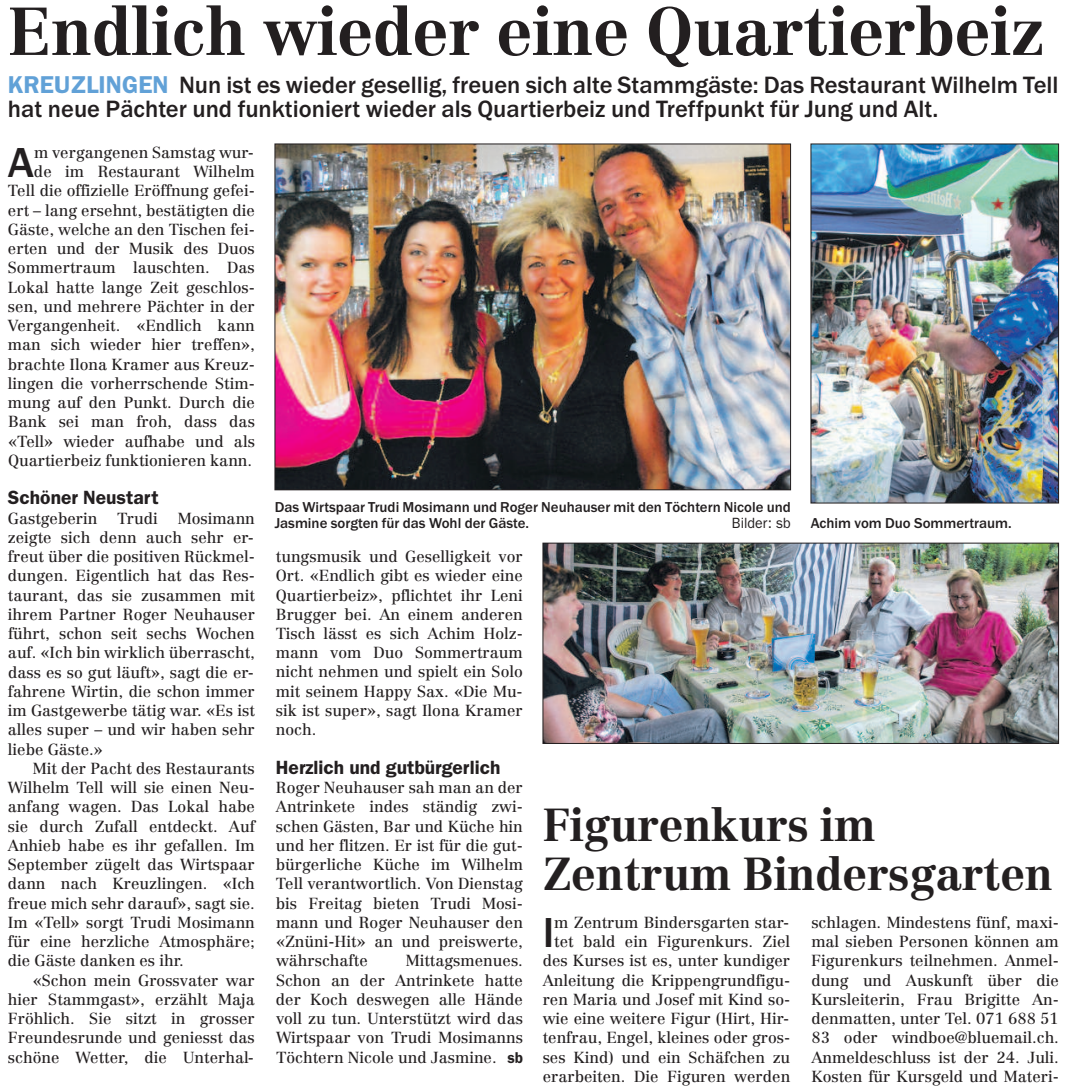
<style>
.page{position:relative;width:1072px;height:1088px;background:#fff}
.page>*{position:absolute;margin:0;border:0;box-sizing:border-box;transform-origin:0 0}
.t1{font:700 66.5px "Centennial";letter-spacing:-.005em;color:#231f20}
.t2{font:700 45.5px/49px "Centennial";letter-spacing:-.005em;color:#231f20}
.t3{font:500 43.57px "Franklin Gothic";color:#231f20}
.t4{font:500 24.5px/24.5px "Franklin Gothic";color:#231f20}
.t5{font:600 19.25px "Franklin Gothic";color:#231f20}
.t6{font:15.75px/19.2px "Centennial";color:#231f20;text-align:justify}
.t7{font:500 14.88px/15.8px "Franklin Gothic";color:#231f20}
.t8{font:14.88px "Franklin Gothic";color:#231f20;scale:.95 1}
.s1{font-weight:600;color:#61a1d7}
.s2{font-family:"Franklin Gothic";font-weight:600}
</style>
<div class="page">
<img style="left:277px;top:146px;width:511px;height:342px">
<img style="left:812px;top:146px;width:244px;height:355px">
<div style="left:810px;top:144px;width:248px;height:359px;border:1px solid #231f20"></div>
<img style="left:544px;top:545px;width:512px;height:197px">
<div style="left:542px;top:543px;width:516px;height:201px;border:1px solid #231f20"></div>
<h1 class="t1" style="left:8px;top:5px;width:1037px">Endlich wieder eine Quartierbeiz</h1>
<h3 class="t4" style="left:8px;top:72px;width:1052px"><span class="s1">KREUZLINGEN</span> Nun ist es wieder gesellig, freuen sich alte Stammgäste: Das Restaurant Wilhelm Tell hat neue Pächter und funktioniert wieder als Quartierbeiz und Treffpunkt für Jung und Alt.</h3>
<p class="t6" style="left:8px;top:144px;width:248px;text-align:right">m vergangenen Samstag wur-<br>de im Restaurant Wilhelm<br>Tell die offizielle Eröffnung gefei&shy;ert – lang ersehnt, bestätigten die<br>Gäste, welche an den Tischen fei&shy;erten und der Musik des Duos<br>Sommertraum lauschten. Das<br>Lokal hatte lange Zeit geschlos&shy;sen, und mehrere Pächter in der<br>Vergangenheit. «Endlich kann man sich wieder hier treffen», brachte Ilona Kramer aus Kreuz&shy;lingen die vorherrschende Stim&shy;mung auf den Punkt. Durch die<br>Bank sei man froh, dass das «Tell» wieder aufhabe und als<br>Quartierbeiz funktionieren kann.</p>
<p class="t5" style="left:8px;top:491px;width:152px">Schöner Neustart</p>
<p class="t6" style="left:8px;top:510px;width:91px">Gastgeberin</p>
<p class="t6" style="left:117px;top:510px;width:42px">Trudi</p>
<h3 class="t3" style="left:8px;top:137px;width:28px">A</h3>
<p class="t6" style="left:8px;top:510px;width:248px;text-indent:170px">Mosimann zeigte sich denn auch sehr er&shy;freut über die positiven Rückmel&shy;dungen. Eigentlich hat das Res&shy;taurant, das sie zusammen mit ihrem Partner Roger Neuhauser führt, schon seit sechs Wochen auf. «Ich bin wirklich überrascht, dass es so gut läuft», sagt die er&shy;fahrene Wirtin, die schon immer im Gastgewerbe tätig war. «Es ist alles super – und wir haben sehr liebe Gäste.»</p>
<p class="t6" style="left:8px;top:760px;width:248px;text-indent:25px">Mit der Pacht des Restaurants Wilhelm Tell will sie einen Neu&shy;anfang wagen. Das Lokal habe sie durch Zufall entdeckt. Auf Anhieb habe es ihr gefallen. Im September zügelt das Wirtspaar dann nach Kreuzlingen. «Ich freue mich sehr darauf», sagt sie.<br>Im «Tell» sorgt Trudi Mosimann für eine herzliche Atmosphäre; die Gäste danken es ihr.</p>
<p class="t6" style="left:8px;top:972px;width:248px;text-indent:25px">«Schon mein Grossvater war hier Stammgast», erzählt Maja Fröhlich. Sie sitzt in grosser Freundesrunde und geniesst das schöne Wetter, die Unterhal-</p>
<p class="t7" style="left:275px;top:499px;width:517px">Das Wirtspaar Trudi Mosimann und Roger Neuhauser mit den Töchtern Nicole und<br>Jasmine sorgten für das Wohl der Gäste.</p>
<p class="t8" style="left:732px;top:517px;width:63px">Bilder: sb</p>
<p class="t7" style="left:810px;top:515px;width:203px">Achim vom Duo Sommertraum.</p>
<p class="t6" style="left:276px;top:548px;width:248px">tungsmusik und Geselligkeit vor Ort. «Endlich gibt es wieder eine Quartierbeiz», pflichtet ihr Leni Brugger bei. An einem anderen Tisch lässt es sich Achim Holz&shy;mann vom Duo Sommertraum nicht nehmen und spielt ein Solo mit seinem Happy Sax. «Die Mu&shy;sik ist super», sagt Ilona Kramer noch.</p>
<p class="t5" style="left:276px;top:761px;width:226px">Herzlich und gutbürgerlich</p>
<p class="t6" style="left:276px;top:779px;width:248px">Roger Neuhauser sah man an der Antrinkete indes ständig zwi&shy;schen Gästen, Bar und Küche hin und her flitzen. Er ist für die gut&shy;bürgerliche Küche im Wilhelm Tell verantwortlich. Von Dienstag bis Freitag bieten Trudi Mosi&shy;mann und Roger Neuhauser den «Znüni-Hit» an und preiswerte, währschafte</p>
<p class="t6" style="left:276px;top:953px;width:248px;text-indent:130px">Mittagsmenues.<br>Schon an der Antrinkete hatte der Koch deswegen alle Hände voll zu tun. Unterstützt wird das Wirtspaar von Trudi Mosimanns Töchtern Nicole und Jasmine. <span class="s2">sb</span></p>
<h2 class="t2" style="left:542px;top:805px;width:512px">Figurenkurs im<br>Zentrum Bindersgarten</h2>
<p class="t6" style="left:542px;top:914px;width:249px;text-align:right">m Zentrum Bindersgarten star&shy;tet bald ein Figurenkurs. Ziel des Kurses ist es, unter kundiger<br>Anleitung die Krippengrundfigu&shy;ren Maria und Josef mit Kind so&shy;wie eine weitere Figur (Hirt, Hir&shy;tenfrau, Engel, kleines oder gros&shy;ses Kind) und ein Schäfchen zu erarbeiten. Die Figuren werden</p>
<p class="t6" style="left:811px;top:914px;width:249px">schlagen. Mindestens fünf, maxi&shy;mal sieben Personen können am Figurenkurs teilnehmen. Anmel&shy;dung und Auskunft über die Kursleiterin, Frau Brigitte An&shy;denmatten, unter Tel. 071 688 51<br>83 oder windboe@bluemail.ch.<br>Anmeldeschluss ist der 24. Juli.<br>Kosten für Kursgeld und Materi-</p>
<h3 class="t3" style="left:542px;top:907px;width:13px">I</h3>
</div>
